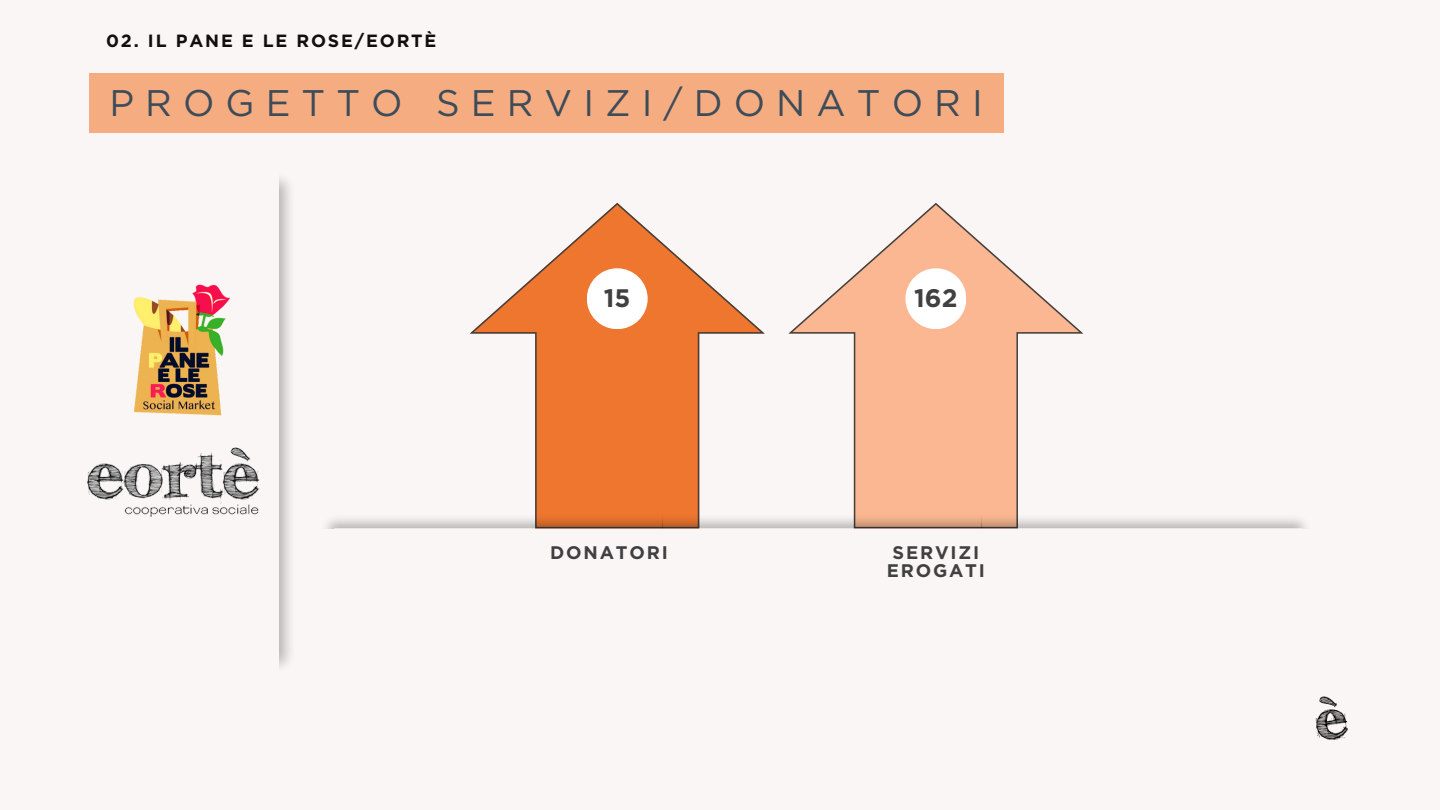
<style>
.page{position:relative;width:1440px;height:810px;background:#faf6f6}
.page>*{position:absolute;margin:0;border:0;box-sizing:border-box;transform-origin:0 0}
.t1{font:37px "Gotham";letter-spacing:.3em;color:#3c4c59}
.t2{font:700 25.3px "Gotham";color:#404040}
.t3{font:700 18.2px/17.8px "Gotham";letter-spacing:.1em;color:#404040;text-align:center}
.t4{font:700 17.7px "Gotham";letter-spacing:.105em;color:#100f0d}
</style>
<div class="page">
<div style="left:89px;top:73px;width:914px;height:59px;background:#f6ac81"></div>
<img style="left:1315px;top:696px;width:33px;height:44px">
<img style="left:133px;top:284px;width:97px;height:132px">
<img style="left:87px;top:447px;width:173px;height:70px">
<svg style="left:470px;top:203px;width:295px;height:311px"></svg>
<div style="left:587px;top:268px;width:61px;height:61px;background:#fff;border-radius:50%"></div>
<svg style="left:788px;top:203px;width:295px;height:311px"></svg>
<div style="left:905px;top:268px;width:61px;height:61px;background:#fff;border-radius:50%"></div>
<img style="left:326px;top:514px;width:980px;height:14px">
<p class="t4" style="left:106px;top:30px;width:332px">02. IL PANE E LE ROSE/EORTÈ</p>
<p class="t1" style="left:109px;top:80px;width:875px">PROGETTO SERVIZI/DONATORI</p>
<p class="t2" style="left:604px;top:283px;width:28px">15</p>
<p class="t2" style="left:914px;top:283px;width:45px">162</p>
<p class="t3" style="left:550px;top:543px;width:119px">DONATORI</p>
<p class="t3" style="left:887px;top:543px;width:100px">SERVIZI<br>EROGATI</p>
</div>
